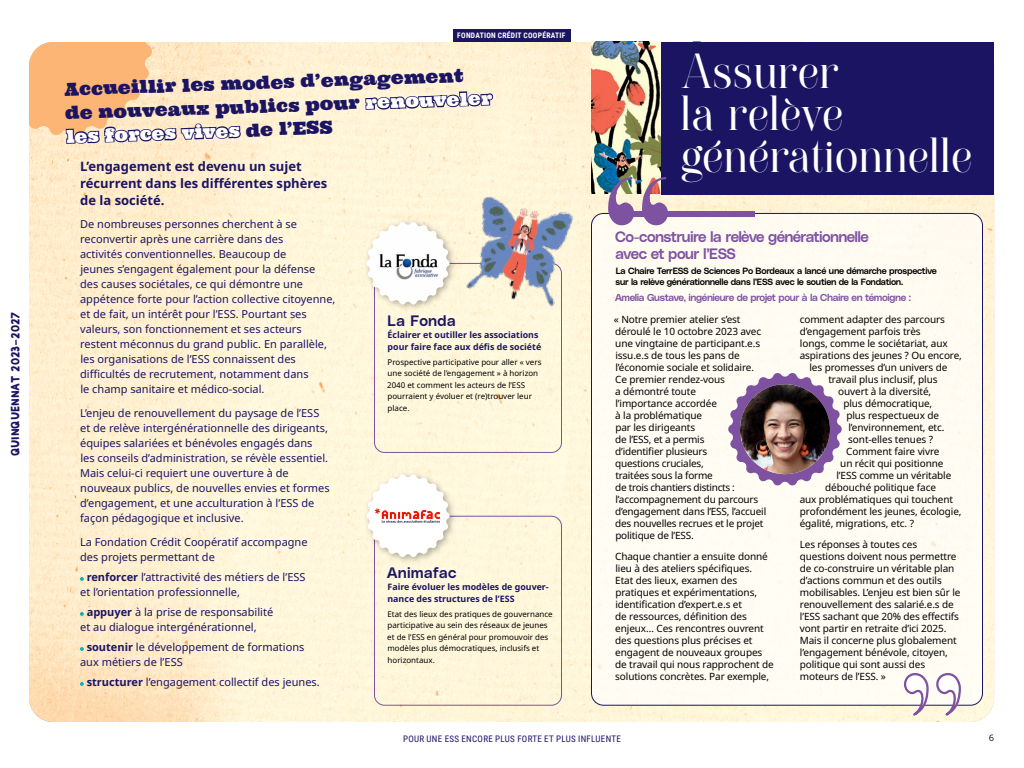
<style>
.page{position:relative;width:1024px;height:768px;background:#fff}
.page>*{position:absolute;margin:0;border:0;box-sizing:border-box;transform-origin:0 0}
.t1{font:46px "PS Paradizo Regular";letter-spacing:.025em;color:#fff}
.t2{font:46px "PS Paradizo Regular";letter-spacing:.005em;color:#fff}
.t3{font:18px/23.6px "Ultra";color:#1b1463}
.t4{font:15px "Poly Sans Median";letter-spacing:-.045em;color:#7e52a1}
.t5{font:15px "Poly Sans Median";letter-spacing:.02em;color:#1b1463}
.t6{font:700 13px/17px "Noto Sans";color:#1b1463}
.t7{font:12px "Explorer Free";color:#1b1463}
.t8{font:11px/15px "Noto Sans";color:#1b1463}
.t9{font:10px/12px "Noto Sans";letter-spacing:-.01em;color:#000}
.t10{font:10px "Poly Sans Median";letter-spacing:-.04em;color:#7e52a1}
.t11{font:9px "Poly Sans Median";letter-spacing:-.03em;color:#000}
.t12{font:9px "Roboto Condensed";letter-spacing:.035em;color:#1b1463}
.t13{font:9px "Museo Sans 300";color:#000}
.t14{font:700 8.9px/12px "Noto Sans";color:#1b1463}
.t15{font:8px/11.5px "Noto Sans";color:#000}
.t16{font:700 7.6px "Roboto Condensed";letter-spacing:.035em;color:#fff}
.s1{font-weight:700}
</style>
<div class="page">
<div style="left:453px;top:29px;width:117px;height:13px;background:#1b1463"></div>
<img style="left:29px;top:42px;width:965px;height:680px">
<svg style="left:29px;top:42px;width:124px;height:95px"></svg>
<svg style="left:80px;top:577px;width:4px;height:4px"></svg>
<svg style="left:80px;top:612px;width:4px;height:4px"></svg>
<svg style="left:80px;top:647px;width:4px;height:4px"></svg>
<svg style="left:80px;top:682px;width:4px;height:4px"></svg>
<img style="left:592px;top:42px;width:70px;height:152px">
<div style="left:662px;top:42px;width:332px;height:152px;background:#1b1463"></div>
<div style="left:592px;top:213px;width:391px;height:493px;background:#fffcf3;border-radius:12px"></div>
<div style="left:615px;top:211px;width:140px;height:5px;background:#7e52a1"></div>
<svg style="left:728px;top:373px;width:114px;height:113px"></svg>
<img style="left:740px;top:384px;width:90px;height:90px;border-radius:45px">
<svg style="left:608px;top:177px;width:60px;height:49px"></svg>
<svg style="left:882px;top:672px;width:80px;height:50px"></svg>
<div style="left:374px;top:263px;width:188px;height:190px;border:1px solid #7e52a1;border-radius:10px"></div>
<div style="left:362px;top:218px;width:95px;height:94px;background:#000;opacity:.31"></div>
<svg style="left:366px;top:221px;width:84px;height:84px"></svg>
<div style="left:372px;top:226px;width:74px;height:74px;background:#fff;border-radius:50%"></div>
<img style="left:374px;top:229px;width:69px;height:69px">
<div style="left:374px;top:516px;width:188px;height:190px;border:1px solid #7e52a1;border-radius:10px"></div>
<div style="left:362px;top:470px;width:95px;height:95px;background:#000;opacity:.31"></div>
<svg style="left:366px;top:474px;width:84px;height:84px"></svg>
<img style="left:456px;top:188px;width:127px;height:128px">
<p class="t7" style="left:10px;top:456px;width:146px;rotate:-90deg">Quinquennat 2023-2027</p>
<p class="t16" style="left:457px;top:30px;width:110px">FONDATION CRÉDIT COOPÉRATIF</p>
<p class="t3" style="left:64px;top:77px;width:400px;rotate:-2deg">Accueillir les modes d’engagement</p>
<p class="t3" style="left:65px;top:101px;width:429px;rotate:-2deg">de nouveaux publics pour renouveler les forces vives de l’ESS</p>
<p class="t6" style="left:80px;top:158px;width:249px">L’engagement est devenu un sujet récurrent dans les différentes sphères de la société.</p>
<p class="t8" style="left:80px;top:217px;width:257px">De nombreuses personnes cherchent à se reconvertir après une carrière dans des<br>activités conventionnelles. Beaucoup de<br>jeunes s’engagent également pour la défense des causes sociétales, ce qui démontre une appétence forte pour l’action collective citoyenne, et de fait, un intérêt pour l’ESS. Pourtant ses valeurs, son fonctionnement et ses acteurs restent méconnus du grand public. En parallèle, les organisations de l’ESS connaissent des difficultés de recrutement, notamment dans</p>
<p class="t8" style="left:80px;top:382px;width:186px">le champ sanitaire et médico-social.</p>
<p class="t8" style="left:80px;top:406px;width:251px">L’enjeu de renouvellement du paysage de l’ESS et de relève intergénérationnelle des dirigeants, équipes salariées et bénévoles engagés dans<br>les conseils d’administration, se révèle essentiel.<br>Mais celui-ci requiert une ouverture à de nouveaux publics, de nouvelles envies et formes d’engagement, et une acculturation à l’ESS de façon pédagogique et inclusive.</p>
<p class="t8" style="left:80px;top:535px;width:229px">La Fondation Crédit Coopératif accompagne</p>
<p class="t8" style="left:80px;top:550px;width:136px">des projets permettant de</p>
<p class="t8" style="left:87px;top:570px;width:220px"><span class="s1">renforcer</span> l’attractivité des métiers de l’ESS</p>
<p class="t8" style="left:80px;top:585px;width:161px">et l’orientation professionnelle,</p>
<p class="t8" style="left:87px;top:605px;width:188px"><span class="s1">appuyer</span> à la prise de responsabilité</p>
<p class="t8" style="left:80px;top:620px;width:178px">et au dialogue intergénérationnel,</p>
<p class="t8" style="left:87px;top:640px;width:219px"><span class="s1">soutenir</span> le développement de formations</p>
<p class="t8" style="left:80px;top:655px;width:104px">aux métiers de l’ESS</p>
<p class="t8" style="left:87px;top:675px;width:235px"><span class="s1">structurer</span> l’engagement collectif des jeunes.</p>
<p class="t5" style="left:388px;top:309px;width:70px">La Fonda</p>
<p class="t14" style="left:388px;top:329px;width:155px">Éclairer et outiller les associations pour faire face aux défis de société</p>
<p class="t15" style="left:387px;top:356px;width:156px">Prospective participative pour aller « vers une société de l’engagement » à horizon 2040 et comment les acteurs de l’ESS pourraient y évoluer et (re)trouver leur place.</p>
<p class="t5" style="left:387px;top:561px;width:71px">Animafac</p>
<p class="t14" style="left:387px;top:581px;width:163px">Faire évoluer les modèles de gouver&shy;nance des structures de l’ESS</p>
<p class="t15" style="left:387px;top:608px;width:167px">Etat des lieux des pratiques de gouvernance participative au sein des réseaux de jeunes et de l’ESS en général pour promouvoir des modèles plus démocratiques, inclusifs et horizontaux.</p>
<p class="t1" style="left:681px;top:45px;width:160px">Assurer</p>
<p class="t2" style="left:681px;top:87px;width:164px">la relève</p>
<p class="t1" style="left:681px;top:129px;width:293px">générationnelle</p>
<p class="t4" style="left:615px;top:226px;width:255px">Co-construire la relève générationnelle</p>
<p class="t4" style="left:616px;top:243px;width:122px">avec et pour l’ESS</p>
<p class="t11" style="left:616px;top:264px;width:323px">La Chaire TerrESS de Sciences Po Bordeaux a lancé une démarche prospective</p>
<p class="t11" style="left:615px;top:275px;width:289px">sur la relève générationnelle dans l’ESS avec le soutien de la Fondation.</p>
<p class="t10" style="left:615px;top:290px;width:297px">Amelia Gustave, ingénieure de projet pour à la Chaire en témoigne :</p>
<p class="t9" style="left:614px;top:313px;width:154px">« Notre premier atelier s’est déroulé le 10 octobre 2023 avec une vingtaine de participant.e.s issu.e.s de tous les pans de l’économie sociale et solidaire.<br>Ce premier rendez-vous<br>a démontré toute<br>l’importance accordée<br>à la problématique<br>par les dirigeants<br>de l’ESS, et a permis<br>d’identifier plusieurs<br>questions cruciales,<br>traitées sous la forme<br>de trois chantiers distincts : l’accompagnement du parcours d’engagement dans l’ESS, l’accueil des nouvelles recrues et le projet politique de l’ESS.</p>
<p class="t9" style="left:615px;top:550px;width:160px">Chaque chantier a ensuite donné lieu à des ateliers spécifiques.<br>Etat des lieux, examen des pratiques et expérimentations, identification d’expert.e.s et<br>de ressources, définition des enjeux… Ces rencontres ouvrent des questions plus précises et engagent de nouveaux groupes de travail qui nous rapprochent de solutions concrètes. Par exemple,</p>
<p class="t9" style="left:800px;top:313px;width:147px">comment adapter des parcours</p>
<p class="t9" style="left:800px;top:325px;width:122px">d’engagement parfois très</p>
<p class="t9" style="left:800px;top:337px;width:149px">longs, comme le sociétariat, aux</p>
<p class="t9" style="left:800px;top:349px;width:164px">aspirations des jeunes ? Ou encore,</p>
<p class="t9" style="left:809px;top:361px;width:140px">les promesses d’un univers de</p>
<p class="t9" style="left:828px;top:373px;width:111px">travail plus inclusif, plus</p>
<p class="t9" style="left:838px;top:385px;width:95px">ouvert à la diversité,</p>
<p class="t9" style="left:843px;top:397px;width:90px">plus démocratique,</p>
<p class="t9" style="left:846px;top:409px;width:94px">plus respectueux de</p>
<p class="t9" style="left:848px;top:421px;width:97px">l’environnement, etc.</p>
<p class="t9" style="left:848px;top:433px;width:86px">sont-elles tenues ?</p>
<p class="t9" style="left:846px;top:445px;width:95px">Comment faire vivre</p>
<p class="t9" style="left:840px;top:457px;width:105px">un récit qui positionne</p>
<p class="t9" style="left:836px;top:469px;width:116px">l’ESS comme un véritable</p>
<p class="t9" style="left:825px;top:481px;width:112px">débouché politique face</p>
<p class="t9" style="left:800px;top:493px;width:155px">aux problématiques qui touchent</p>
<p class="t9" style="left:800px;top:505px;width:163px">profondément les jeunes, écologie,</p>
<p class="t9" style="left:800px;top:517px;width:116px">égalité, migrations, etc. ?</p>
<p class="t9" style="left:800px;top:538px;width:162px">Les réponses à toutes ces questions doivent nous permettre de co-construire un véritable plan d’actions commun et des outils mobilisables. L’enjeu est bien sûr le renouvellement des salarié.e.s de l’ESS sachant que 20% des effectifs vont partir en retraite d’ici 2025.<br>Mais il concerne plus globalement l’engagement bénévole, citoyen, politique qui sont aussi des moteurs de l’ESS. »</p>
<p class="t12" style="left:403px;top:732px;width:219px">POUR UNE ESS ENCORE PLUS FORTE ET PLUS INFLUENTE</p>
<p class="t13" style="left:989px;top:733px;width:7px">6</p>
</div>
